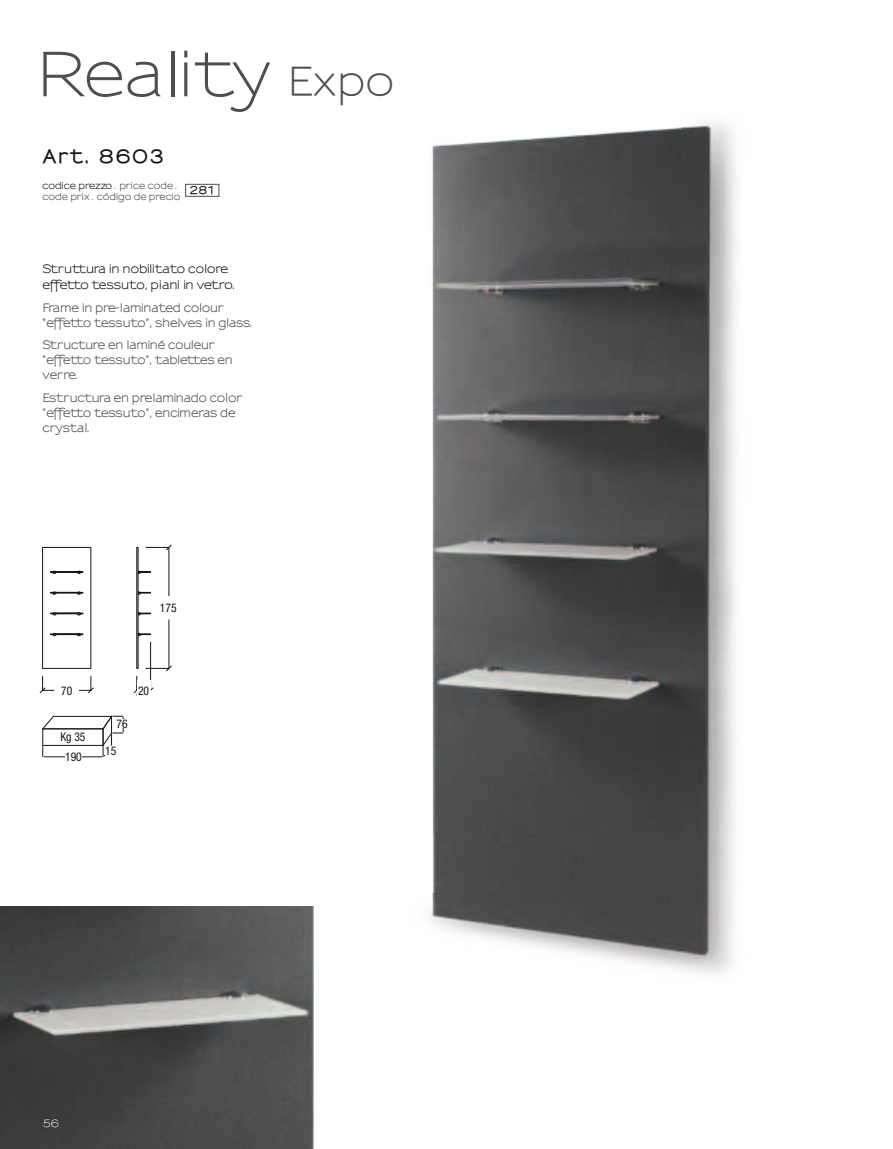
<style>
.page{position:relative;width:893px;height:1149px;background:#fff}
.page>*{position:absolute;margin:0;border:0;box-sizing:border-box;transform-origin:0 0}
.t1{font:600 60px "Sansumi";color:#4e4e4d}
.t2{font:800 18px "Sansumi";letter-spacing:.09em;color:#151616}
.t3{font:condensed 12px "Helvetica Neue LT Std";color:#151616}
.t4{font:700 11.25px/15px "Sansumi";color:#4e4e4d}
.t5{font:700 11.25px/16.5px "Sansumi";letter-spacing:-.02em;color:#151616}
.t6{font:800 10.5px "Sansumi";color:#151616}
.t7{font:600 10.5px "Sansumi";color:#fff}
.t8{font:700 9px/10.8px "Sansumi";color:#4e4e4d}
.s1{font-size:39px}
.s2{color:#151616}
</style>
<div class="page">
<img style="left:429px;top:122px;width:307px;height:852px">
<div style="left:185px;top:184px;width:34px;height:12px;border:1px solid #4e4e4d"></div>
<svg style="left:39px;top:544px;width:133px;height:152px"></svg>
<hr style="left:35px;top:540px;width:154px;height:1px;background:#151616">
<hr style="left:193px;top:540px;width:1px;height:160px;background:#151616">
<hr style="left:35px;top:717px;width:154px;height:1px;background:#151616">
<hr style="left:35px;top:540px;width:1px;height:160px;background:#151616">
<div style="left:55px;top:680px;width:24px;height:16px;background:#fff"></div>
<div style="left:137px;top:680px;width:13px;height:17px;background:#fff"></div>
<div style="left:157px;top:597px;width:23px;height:20px;background:#fff"></div>
<img style="left:0;top:906px;width:314px;height:242px">
<hr style="left:44px;top:756px;width:58px;height:1px;background:#151616">
<div style="left:65px;top:752px;width:17px;height:9px;background:#fff"></div>
<svg style="left:42px;top:715px;width:82px;height:41px"></svg>
<div style="left:114px;top:719px;width:17px;height:9px;background:#fff"></div>
<div style="left:104px;top:746px;width:13px;height:9px;background:#fff"></div>
<div style="left:59px;top:732px;width:28px;height:8px;background:#fff"></div>
<h1 class="t1" style="left:35px;top:43px;width:361px">Reality <span class="s1">Expo</span></h1>
<h2 class="t2" style="left:44px;top:145px;width:122px">Art. 8603</h2>
<p class="t8" style="left:43px;top:181px;width:139px"><span class="s2">codice prezzo</span> . price code . code prix . código de precio</p>
<p class="t6" style="left:189px;top:184px;width:27px">281</p>
<p class="t5" style="left:43px;top:260px;width:195px">Struttura in nobilitato colore effetto tessuto, piani in vetro.</p>
<p class="t4" style="left:43px;top:300px;width:212px">Frame in pre-laminated colour “effetto tessuto”, shelves in glass.</p>
<p class="t4" style="left:43px;top:338px;width:192px">Structure en laminé couleur “effetto tessuto”, tablettes en verre.</p>
<p class="t4" style="left:43px;top:390px;width:202px">Estructura en prelaminado color “effetto tessuto”, encimeras de crystal.</p>
<p class="t3" style="left:160px;top:600px;width:18px">175</p>
<p class="t3" style="left:61px;top:684px;width:13px">70</p>
<p class="t3" style="left:138px;top:684px;width:13px">20</p>
<p class="t3" style="left:60px;top:729px;width:27px">Kg 35</p>
<p class="t3" style="left:65px;top:749px;width:18px">190</p>
<p class="t3" style="left:116px;top:716px;width:13px">76</p>
<p class="t3" style="left:105px;top:743px;width:13px">15</p>
<p class="t7" style="left:43px;top:1117px;width:18px">56</p>
</div>
